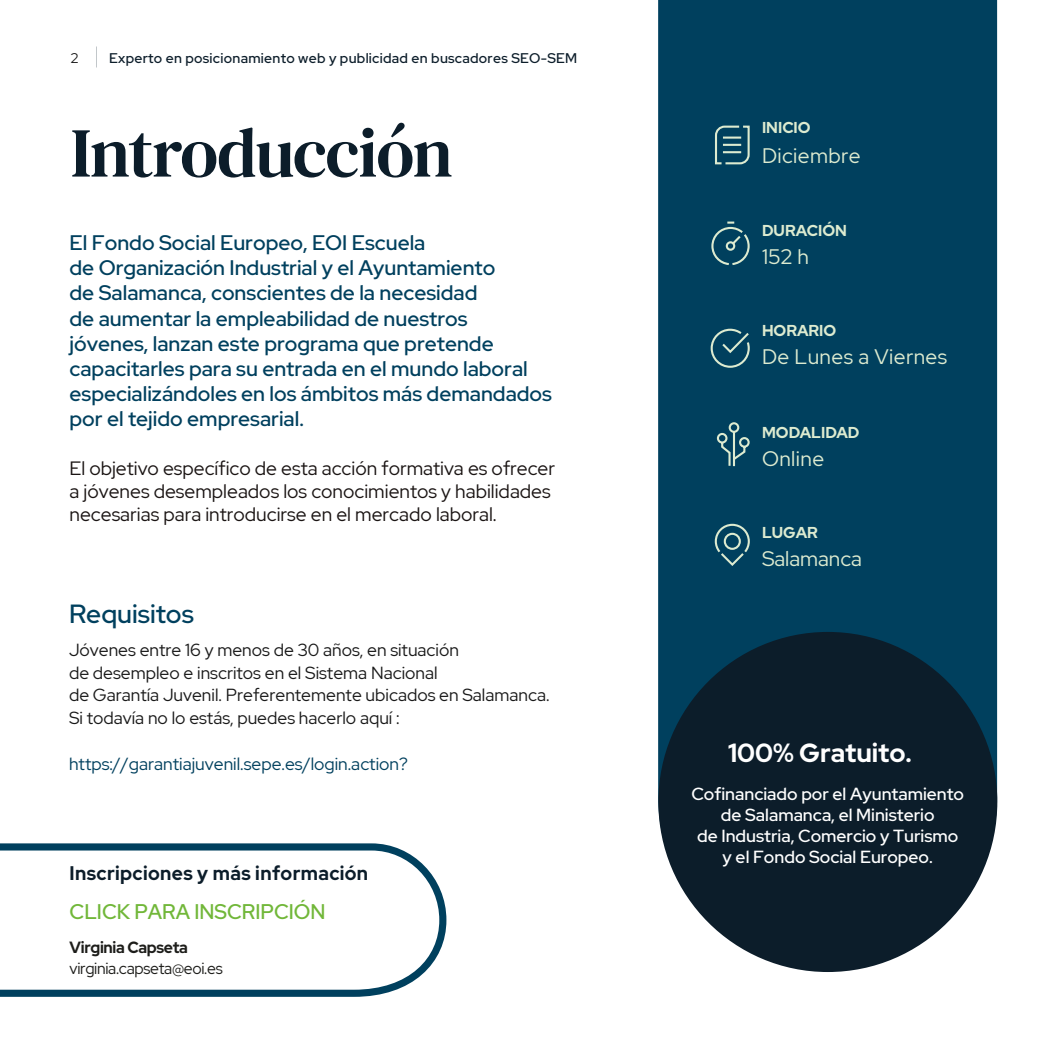
<style>
.page{position:relative;width:1042px;height:1042px;background:#fff}
.page>*{position:absolute;margin:0;border:0;box-sizing:border-box;transform-origin:0 0}
.t1{font:69.83px "DM Serif Text";letter-spacing:-.02em;color:#0c1d2a}
.t2{font:700 26.25px "Red Hat Display";color:#fff}
.t3{font:500 26.25px "Red Hat Display";color:#00405e}
.t4{font:500 21.18px "Red Hat Display";color:#71b739}
.t5{font:500 21px/25.2px "Red Hat Display";color:#00405e}
.t6{font:21px "Red Hat Display";letter-spacing:.02em;color:#ddebd0}
.t7{font:21px "Red Hat Display";letter-spacing:-.005em;color:#ddebd0}
.t8{font:700 19.6px "Red Hat Display";letter-spacing:.02em;color:#0c1d2a}
.t9{font:19.25px/23.1px "Red Hat Display";color:#1a1413}
.t10{font:17.5px/22.8px "Red Hat Display";color:#191919}
.t11{font:500 17.5px/21px "Red Hat Display";color:#fff;text-align:center}
.t12{font:17.5px "Red Hat Display";color:#00405e}
.t13{font:16.28px "Red Hat Display";letter-spacing:-.02em;color:#1d1d1a}
.t14{font:700 16.28px "Red Hat Display";letter-spacing:-.02em;color:#1d1d1a}
.t15{font:700 15.75px "Red Hat Display";color:#ddebd0}
.t16{font:500 14px "Red Hat Display";letter-spacing:.02em;color:#0c1d2a}
.t17{font:14px "Red Hat Display";color:#191919}
</style>
<div class="page">
<div style="left:658px;top:0;width:339px;height:967px;background:#00405e"></div>
<div style="left:658px;top:632px;width:339px;height:340px;background:#0c1d2a;border-radius:50%"></div>
<svg style="left:714px;top:125px;width:37px;height:40px"></svg>
<svg style="left:710px;top:220px;width:41px;height:46px;background:#235b70"></svg>
<svg style="left:716px;top:421px;width:35px;height:47px;background:#2b6174"></svg>
<svg style="left:714px;top:523px;width:37px;height:44px;background:#2b6174"></svg>
<svg style="left:709px;top:328px;width:42px;height:41px;background:#255d71"></svg>
<svg style="left:0;top:843px;width:447px;height:154px"></svg>
<p class="t17" style="left:71px;top:49px;width:9px">2</p>
<p class="t16" style="left:109px;top:49px;width:470px">Experto en posicionamiento web y publicidad en buscadores SEO-SEM</p>
<h1 class="t1" style="left:71px;top:112px;width:384px">Introducción</h1>
<p class="t15" style="left:762px;top:117px;width:50px">INICIO</p>
<p class="t6" style="left:762px;top:142px;width:100px">Diciembre</p>
<p class="t5" style="left:70px;top:230px;width:484px">El Fondo Social Europeo, EOI Escuela<br>de Organización Industrial y el Ayuntamiento<br>de Salamanca, conscientes de la necesidad<br>de aumentar la empleabilidad de nuestros<br>jóvenes, lanzan este programa que pretende capacitarles para su entrada en el mundo laboral especializándoles en los ámbitos más demandados por el tejido empresarial.</p>
<p class="t9" style="left:70px;top:456px;width:487px">El objetivo específico de esta acción formativa es ofrecer a jóvenes desempleados los conocimientos y habilidades necesarias para introducirse en el mercado laboral.</p>
<p class="t3" style="left:69px;top:596px;width:126px">Requisitos</p>
<p class="t10" style="left:69px;top:638px;width:482px">Jóvenes entre 16 y menos de 30 años, en situación<br>de desempleo e inscritos en el Sistema Nacional<br>de Garantía Juvenil. Preferentemente ubicados en Salamanca.<br>Si todavía no lo estás, puedes hacerlo aquí :</p>
<p class="t12" style="left:69px;top:752px;width:340px">https://garantiajuvenil.sepe.es/login.action?</p>
<p class="t8" style="left:70px;top:860px;width:300px">Inscripciones y más información</p>
<p class="t4" style="left:70px;top:897px;width:257px">CLICK PARA INSCRIPCIÓN</p>
<p class="t14" style="left:70px;top:936px;width:120px">Virginia Capseta</p>
<p class="t13" style="left:70px;top:957px;width:155px">virginia.capseta@eoi.es</p>
<p class="t15" style="left:762px;top:220px;width:86px">DURACIÓN</p>
<p class="t6" style="left:762px;top:243px;width:49px">152 h</p>
<p class="t15" style="left:762px;top:320px;width:76px">HORARIO</p>
<p class="t6" style="left:762px;top:343px;width:187px">De Lunes a Viernes</p>
<p class="t15" style="left:762px;top:422px;width:99px">MODALIDAD</p>
<p class="t6" style="left:762px;top:445px;width:64px">Online</p>
<p class="t15" style="left:762px;top:522px;width:57px">LUGAR</p>
<p class="t7" style="left:762px;top:545px;width:101px">Salamanca</p>
<p class="t2" style="left:728px;top:735px;width:185px">100% Gratuito.</p>
<p class="t11" style="left:691px;top:783px;width:274px">Cofinanciado por el Ayuntamiento de Salamanca, el Ministerio<br>de Industria, Comercio y Turismo y el Fondo Social Europeo.</p>
</div>
